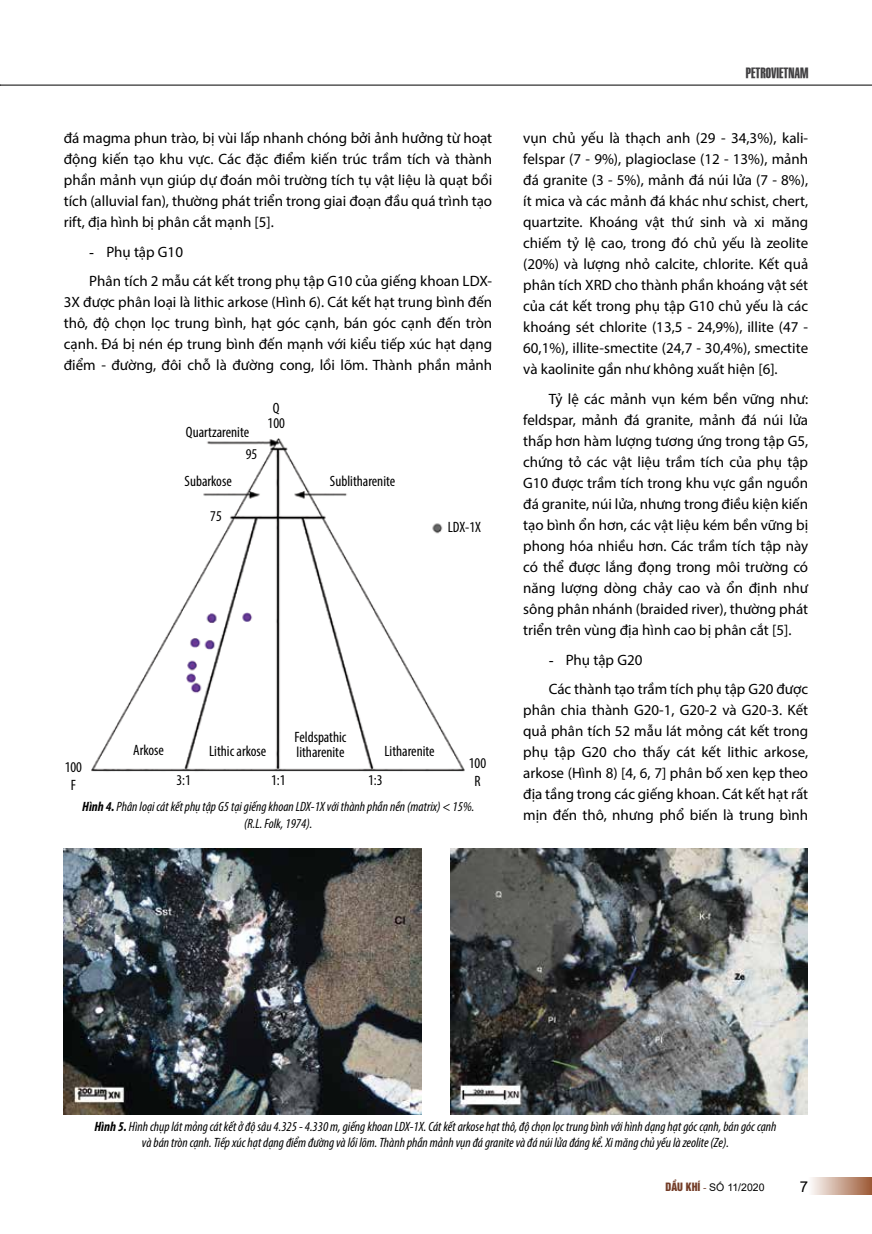
<style>
.page{position:relative;width:872px;height:1234px;background:#fff}
.page>*{position:absolute;margin:0;border:0;box-sizing:border-box;transform-origin:0 0}
.t1{font:15px/21px "Myriad Pro";color:#000;text-align:justify}
.t2{font:condensed 15px/15px "Myriad Pro";color:#000;text-align:center}
.t3{font:15px "Arial";color:#000}
.t4{font:14.25px "SFU Swiss BT Extra Compressed";color:#414042}
.t5{font:italic condensed 13.5px/16.5px "Myriad Pro";color:#000;text-align:center}
.t6{font:10.5px "Arial";color:#000}
.s1{font-family:"Times New Roman"}
.s2{font-weight:700}
.s3{font-family:"UTM Helvet Ins";color:#733c27}
.s4{font-family:"Times New Roman";color:#733c27}
</style>
<div class="page">
<hr style="left:0;top:85px;width:872px;height:1px;background:#000">
<div style="left:808px;top:1177px;width:64px;height:17px;background:linear-gradient(to right,#fefefd,#9e5b38)"></div>
<img style="left:91px;top:438px;width:374px;height:334px">
<img style="left:64px;top:848px;width:357px;height:265px">
<img style="left:450px;top:848px;width:357px;height:265px">
<p class="t1" style="left:64px;top:127px;width:430px">đá magma phun trào, bị vùi lấp nhanh chóng bởi ảnh hưởng từ hoạt động kiến tạo khu vực. Các đặc điểm kiến trúc trầm tích và thành phần mảnh vụn giú p dự đoán môi trường tích tụ vật liệu là quạt bồi tích (alluvial fan), thường phát triển trong giai đoạ n đầu quá trình tạo rift, địa hình bị phân cắt mạ nh [5].</p>
<p class="t1" style="left:89px;top:237px;width:404px;line-height:29.5px"><span class="s1">-</span> Phụ tập G10<br>Phân tích 2 mẫu cát kết trong phụ tập G10 của giếng khoan LDX-</p>
<p class="t1" style="left:64px;top:291px;width:430px">3X được phân loại là lithic arkose (Hình 6). Cát kết hạt trung bình đến thô, độ chọn lọc trung bình, hạt góc cạnh, bán góc cạnh đến tròn cạnh. Đá bị nén ép trung bình đến mạnh với kiểu tiếp xúc hạt dạng điểm - đường, đôi chỗ là đường cong, lồi lõm. Thành phần mảnh</p>
<p class="t2" style="left:267px;top:400px;width:19px">Q<br>100</p>
<p class="t2" style="left:186px;top:424px;width:65px">Quartzarenite</p>
<p class="t2" style="left:185px;top:473px;width:49px">Subarkose</p>
<p class="t2" style="left:330px;top:473px;width:67px">Sublitharenite</p>
<p class="t2" style="left:246px;top:446px;width:13px">95</p>
<p class="t2" style="left:210px;top:508px;width:13px">75</p>
<p class="t2" style="left:448px;top:519px;width:35px">LDX-1X</p>
<p class="t2" style="left:294px;top:729px;width:54px;text-align:left">Feldspathic litharenite</p>
<p class="t2" style="left:133px;top:742px;width:32px">Arkose</p>
<p class="t2" style="left:209px;top:743px;width:59px">Lithic arkose</p>
<p class="t2" style="left:384px;top:743px;width:52px">Litharenite</p>
<p class="t2" style="left:65px;top:757px;width:19px;line-height:18px">100<br>F</p>
<p class="t2" style="left:469px;top:753px;width:19px;line-height:18px">100<br>R</p>
<p class="t2" style="left:176px;top:772px;width:16px">3:1</p>
<p class="t2" style="left:271px;top:772px;width:16px">1:1</p>
<p class="t2" style="left:368px;top:772px;width:16px">1:3</p>
<p class="t5" style="left:82px;top:798px;width:394px"><span class="s2">Hình 4.</span> Phân loại cát kết phụ tập G5 tại giếng khoan LDX-1X với thành phần nền (matrix) &lt; 15%. (R.L. Folk, 1974).</p>
<p class="t4" style="left:746px;top:62px;width:64px">PETROVIETNAM</p>
<p class="t1" style="left:523px;top:127px;width:286px">vụn chủ yếu là thạch anh (29 - 34,3%), kali&shy;felspar (7 - 9%), plagioclase (12 - 13%), mảnh đá granite (3 - 5%), mảnh đá núi lửa (7 - 8%), ít mica và các mảnh đá khác như schist, chert, quartzite. Khoáng vật thứ sinh và xi măng chiếm tỷ lệ cao, trong đó chủ yếu là zeolite (20%) và lượng nhỏ calcite, chlorite. Kết quả phân tích XRD cho thành phần khoáng vật sét của cát kết trong phụ tập G10 chủ yếu là các khoáng sét chlorite (13,5 - 24,9%), illite (47 - 60,1%), illite-smectite (24,7 - 30,4%), smectite và kaolinite gần như không xuất hiện [6].</p>
<p class="t1" style="left:523px;top:388px;width:286px;text-indent:26px">Tỷ lệ các mảnh vụn kém bền vững như: feldspar, mảnh đá granite, mảnh đá núi lửa thấp hơn hàm lượng tương ứng trong tập G5, chứng tỏ các vật liệu trầm tích của phụ tập G10 được trầm tích trong khu vực gần nguồn đá granite, nú i lửa, nhưng trong điều kiện kiến tạo bình ổn hơn, các vật liệu kém bền vững bị phong hóa nhiều hơn. Các trầm tích tập này có thể được lắ ng đọng trong môi trường có năng lượng dòng chảy cao và ổn định như sông phân nhánh (braided river), thường phát triển trên vùng địa hình cao bị phân cắt [5].</p>
<p class="t1" style="left:549px;top:644px;width:261px;line-height:29.5px"><span class="s1">-</span> Phụ tập G20<br>Các thành tạo trầm tích phụ tập G20 được</p>
<p class="t1" style="left:523px;top:699px;width:286px">phân chia thành G20-1, G20-2 và G20-3. Kết quả phân tích 52 mẫu lát mỏng cát kết trong phụ tập G20 cho thấy cát kết lithic arkose, arkose (Hình 8) [4, 6, 7] phân bố xen kẹp theo địa tầng trong các giếng khoan. Cát kết hạt rất mịn đến thô, nhưng phổ biến là trung bình</p>
<p class="t5" style="left:94px;top:1117px;width:683px"><span class="s2">Hình 5.</span> Hình chụp lát mỏng cát kết ở độ sâu 4.325 - 4.330 m, giếng khoan LDX-1X. Cát kết arkose hạt thô, độ chọn lọc trung bình với hình dạng hạt góc cạnh, bán góc cạnh và bán tròn cạnh. Tiếp xúc hạt dạng điểm đường và lồi lõm. Thành phần mảnh vụn đá granite và đá núi lửa đáng kể. Xi măng chủ yếu là zeolite (Ze).</p>
<p class="t6" style="left:665px;top:1179px;width:101px"><span class="s3">DẦU KHÍ</span> <span class="s4">-</span> SỐ 11/2020</p>
<p class="t3" style="left:800px;top:1175px;width:10px">7</p>
</div>
